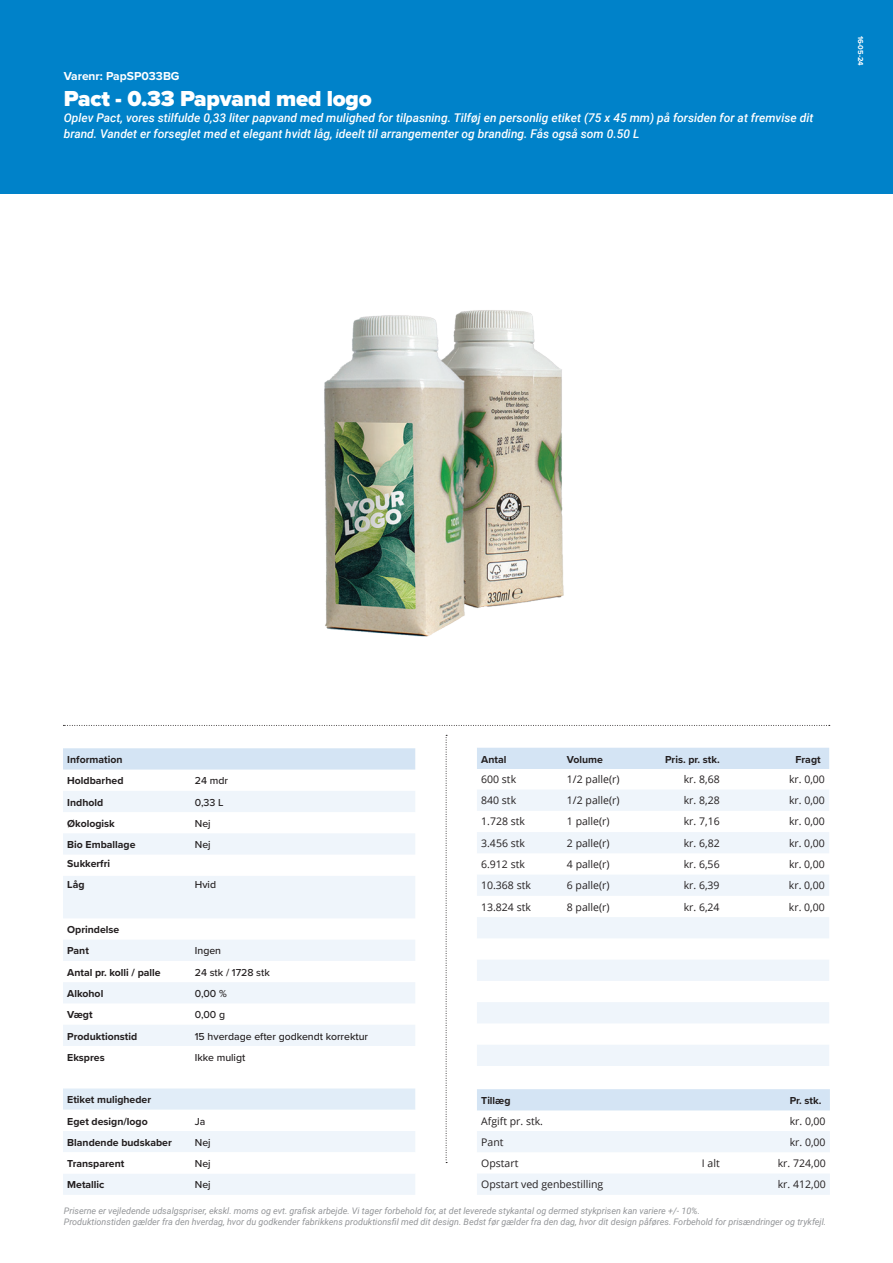
<style>
.page{position:relative;width:893px;height:1263px;background:#fff}
.page>*{position:absolute;margin:0;border:0;box-sizing:border-box;transform-origin:0 0}
.t1{font:900 22.5px "Proxima Nova";letter-spacing:-.01em;color:#fff}
.t2{font:italic 500 12px/16.5px "Roboto";color:#fff}
.t3{font:700 12px "Proxima Nova";color:#fff}
.t4{font:10.5px "Open Sans";color:#231f20}
.t5{font:700 10.5px/21.3px "Proxima Nova";color:#231f20}
.t6{font:500 10.5px "Proxima Nova";color:#231f20}
.t7{font:italic 9px/10.8px "Roboto";color:#939598}
.t8{font:700 7.5px "Proxima Nova";color:#fff}
</style>
<div class="page">
<div style="left:0;top:0;width:893px;height:193px;background:#0082c9"></div>
<div style="left:477px;top:748px;width:352px;height:21px;background:#d4e4f4"></div>
<svg style="left:477px;top:790px;width:352px;height:276px;fill:#eff5fb"></svg>
<img style="left:324px;top:310px;width:240px;height:327px">
<svg style="left:446px;top:735px;width:1px;height:428px"></svg>
<svg style="left:63px;top:725px;width:767px;height:1px"></svg>
<div style="left:63px;top:748px;width:352px;height:21px;background:#d4e4f4"></div>
<svg style="left:63px;top:791px;width:352px;height:404px;fill:#eff5fb"></svg>
<svg style="left:63px;top:1067px;width:352px;height:106px"></svg>
<div style="left:477px;top:1089px;width:353px;height:21px;background:#d4e4f4"></div>
<svg style="left:477px;top:1131px;width:353px;height:64px"></svg>
<h2 class="t3" style="left:64px;top:67px;width:117px">Varenr: PapSP033BG</h2>
<h1 class="t1" style="left:64px;top:81px;width:309px">Pact - 0.33 Papvand med logo</h1>
<p class="t2" style="left:64px;top:109px;width:751px">Oplev Pact, vores stilfulde 0,33 liter papvand med mulighed for tilpasning. Tilføj en personlig etiket (75 x 45 mm) på forsiden for at fremvise dit brand. Vandet er forseglet med et elegant hvidt låg, ideelt til arrangementer og branding. Fås også som 0.50 L</p>
<p class="t8" style="left:866px;top:36px;width:32px;rotate:90deg">16-05-24</p>
<p class="t5" style="left:67px;top:749px;width:58px">Information<br>Holdbarhed</p>
<p class="t6" style="left:195px;top:773px;width:35px">24 mdr</p>
<p class="t5" style="left:67px;top:791px;width:38px">Indhold</p>
<p class="t6" style="left:195px;top:794px;width:30px">0,33 L</p>
<p class="t5" style="left:67px;top:812px;width:49px">Økologisk</p>
<p class="t6" style="left:195px;top:815px;width:17px">Nej</p>
<p class="t5" style="left:67px;top:834px;width:70px">Bio Emballage</p>
<p class="t6" style="left:195px;top:837px;width:17px">Nej</p>
<p class="t5" style="left:67px;top:853px;width:44px">Sukkerfri<br>Låg</p>
<p class="t6" style="left:195px;top:877px;width:23px">Hvid</p>
<p class="t5" style="left:67px;top:919px;width:54px">Oprindelse<br>Pant</p>
<p class="t6" style="left:195px;top:943px;width:28px">Ingen</p>
<p class="t5" style="left:67px;top:961px;width:95px">Antal pr. kolli / palle</p>
<p class="t6" style="left:195px;top:964px;width:77px">24 stk / 1728 stk</p>
<p class="t5" style="left:67px;top:982px;width:38px">Alkohol</p>
<p class="t6" style="left:195px;top:986px;width:34px">0,00 %</p>
<p class="t5" style="left:67px;top:1004px;width:27px">Vægt</p>
<p class="t6" style="left:195px;top:1007px;width:32px">0,00 g</p>
<p class="t5" style="left:67px;top:1025px;width:71px">Produktionstid</p>
<p class="t6" style="left:195px;top:1028px;width:175px">15 hverdage efter godkendt korrektur</p>
<p class="t5" style="left:67px;top:1046px;width:39px">Ekspres</p>
<p class="t6" style="left:195px;top:1049px;width:52px">Ikke muligt</p>
<p class="t5" style="left:67px;top:1089px;width:85px">Etiket muligheder<br>Eget design/logo</p>
<p class="t6" style="left:195px;top:1113px;width:12px">Ja</p>
<p class="t5" style="left:67px;top:1131px;width:106px">Blandende budskaber</p>
<p class="t6" style="left:195px;top:1134px;width:17px">Nej</p>
<p class="t5" style="left:67px;top:1153px;width:59px">Transparent</p>
<p class="t6" style="left:195px;top:1156px;width:17px">Nej</p>
<p class="t5" style="left:67px;top:1174px;width:39px">Metallic</p>
<p class="t6" style="left:195px;top:1177px;width:17px">Nej</p>
<p class="t5" style="left:481px;top:748px;width:27px">Antal</p>
<p class="t5" style="left:567px;top:748px;width:38px">Volume</p>
<p class="t5" style="left:665px;top:748px;width:56px">Pris. pr. stk.</p>
<p class="t5" style="left:795px;top:748px;width:27px">Fragt</p>
<p class="t4" style="left:481px;top:772px;width:36px">600 stk</p>
<p class="t4" style="left:567px;top:772px;width:54px">1/2 palle(r)</p>
<p class="t4" style="left:684px;top:772px;width:37px">kr. 8,68</p>
<p class="t4" style="left:789px;top:772px;width:37px">kr. 0,00</p>
<p class="t4" style="left:481px;top:793px;width:36px">840 stk</p>
<p class="t4" style="left:567px;top:793px;width:54px">1/2 palle(r)</p>
<p class="t4" style="left:684px;top:793px;width:37px">kr. 8,28</p>
<p class="t4" style="left:789px;top:793px;width:37px">kr. 0,00</p>
<p class="t4" style="left:481px;top:814px;width:45px">1.728 stk</p>
<p class="t4" style="left:567px;top:814px;width:44px">1 palle(r)</p>
<p class="t4" style="left:684px;top:814px;width:37px">kr. 7,16</p>
<p class="t4" style="left:789px;top:814px;width:37px">kr. 0,00</p>
<p class="t4" style="left:481px;top:836px;width:45px">3.456 stk</p>
<p class="t4" style="left:567px;top:836px;width:44px">2 palle(r)</p>
<p class="t4" style="left:684px;top:836px;width:37px">kr. 6,82</p>
<p class="t4" style="left:789px;top:836px;width:37px">kr. 0,00</p>
<p class="t4" style="left:481px;top:857px;width:45px">6.912 stk</p>
<p class="t4" style="left:567px;top:857px;width:44px">4 palle(r)</p>
<p class="t4" style="left:684px;top:857px;width:37px">kr. 6,56</p>
<p class="t4" style="left:789px;top:857px;width:37px">kr. 0,00</p>
<p class="t4" style="left:481px;top:878px;width:51px">10.368 stk</p>
<p class="t4" style="left:567px;top:878px;width:44px">6 palle(r)</p>
<p class="t4" style="left:684px;top:878px;width:37px">kr. 6,39</p>
<p class="t4" style="left:789px;top:878px;width:37px">kr. 0,00</p>
<p class="t4" style="left:481px;top:899px;width:51px">13.824 stk</p>
<p class="t4" style="left:567px;top:899px;width:44px">8 palle(r)</p>
<p class="t4" style="left:684px;top:899px;width:37px">kr. 6,24</p>
<p class="t4" style="left:789px;top:899px;width:37px">kr. 0,00</p>
<p class="t5" style="left:481px;top:1089px;width:31px">Tillæg</p>
<p class="t5" style="left:790px;top:1089px;width:33px">Pr. stk.</p>
<p class="t4" style="left:481px;top:1114px;width:63px">Afgift pr. stk.</p>
<p class="t4" style="left:790px;top:1114px;width:37px">kr. 0,00</p>
<p class="t4" style="left:481px;top:1135px;width:24px">Pant</p>
<p class="t4" style="left:790px;top:1135px;width:37px">kr. 0,00</p>
<p class="t4" style="left:481px;top:1156px;width:39px">Opstart</p>
<p class="t4" style="left:702px;top:1156px;width:19px">I alt</p>
<p class="t4" style="left:778px;top:1156px;width:49px">kr. 724,00</p>
<p class="t4" style="left:481px;top:1177px;width:124px">Opstart ved genbestilling</p>
<p class="t4" style="left:778px;top:1177px;width:49px">kr. 412,00</p>
<p class="t7" style="left:64px;top:1205px;width:764px">Priserne er vejledende udsalgspriser, ekskl. moms og evt. grafisk arbejde. Vi tager forbehold for, at det leverede stykantal og dermed stykprisen kan variere +/- 10%.<br>Produktionstiden gælder fra den hverdag, hvor du godkender fabrikkens produktionsfil med dit design. Bedst før gælder fra den dag, hvor dit design påføres. Forbehold for prisændringer og trykfejl.</p>
</div>
